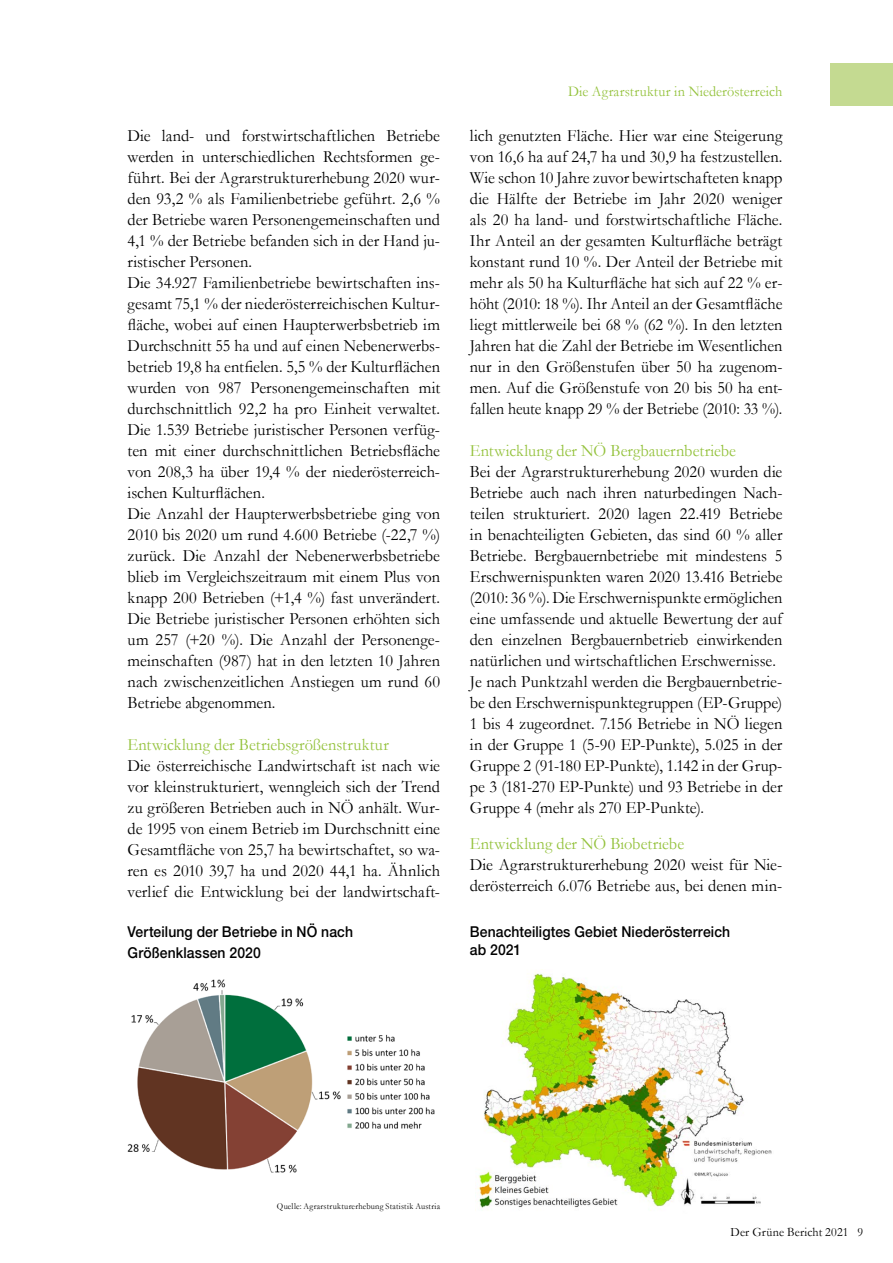
<style>
.page{position:relative;width:893px;height:1263px;background:#fff}
.page>*{position:absolute;margin:0;border:0;box-sizing:border-box;transform-origin:0 0}
.t1{font:17.25px/21px "Garamond";letter-spacing:.005em;color:#000;scale:.95 1}
.t2{font:17.25px/21px "Garamond";letter-spacing:.005em;color:#000;scale:.94 1}
.t3{font:17.25px "Garamond";letter-spacing:.005em;color:#94c23c;scale:.95 1}
.t4{font:500 15px/21px "Helvetica Neue LT Pro";letter-spacing:.01em;color:#000;scale:.93 1}
.t5{font:15px "Garamond";letter-spacing:.01em;color:#94c23c;scale:.95 1}
.t6{font:12.75px "Garamond";letter-spacing:.015em;color:#000;scale:.95 1}
.t7{font:9px "Garamond";letter-spacing:.03em;color:#000;scale:.93 1}
</style>
<div class="page">
<div style="left:831px;top:63px;width:62px;height:43px;background:#c4da91"></div>
<img style="left:127px;top:979px;width:308px;height:194px">
<img style="left:478px;top:969px;width:294px;height:242px">
<p class="t1" style="left:128px;top:125px;width:331px">Die land- und forstwirtschaftlichen Betriebe werden in unterschiedlichen Rechtsformen ge&shy;führt. Bei der Agrarstrukturerhebung 2020 wur&shy;den 93,2 % als Familienbetriebe geführt. 2,6 % der Betriebe waren Personengemeinschaften und 4,1 % der Betriebe befanden sich in der Hand ju&shy;ristischer Personen.<br>Die 34.927 Familienbetriebe bewirtschaften ins&shy;gesamt 75,1 % der niederösterreichischen Kultur&shy;fläche, wobei auf einen Haupterwerbsbetrieb im Durchschnitt 55 ha und auf einen Nebenerwerbs&shy;betrieb 19,8 ha entfielen. 5,5 % der Kulturflächen wurden von 987 Personengemeinschaften mit durchschnittlich 92,2 ha pro Einheit verwaltet.<br>Die 1.539 Betriebe juristischer Personen verfüg&shy;ten mit einer durchschnittlichen Betriebsfläche von 208,3 ha über 19,4 % der niederösterreich&shy;ischen Kulturflächen.<br>Die Anzahl der Haupterwerbsbetriebe ging von 2010 bis 2020 um rund 4.600 Betriebe (-22,7 %) zurück. Die Anzahl der Nebenerwerbsbetriebe blieb im Vergleichszeitraum mit einem Plus von knapp 200 Betrieben (+1,4 %) fast unverändert.<br>Die Betriebe juristischer Personen erhöhten sich um 257 (+20 %). Die Anzahl der Personenge&shy;meinschaften (987) hat in den letzten 10 Jahren nach zwischenzeitlichen Anstiegen um rund 60<br>Betriebe abgenommen.</p>
<p class="t3" style="left:128px;top:733px;width:276px">Entwicklung der Betriebsgrößenstruktur</p>
<p class="t1" style="left:128px;top:755px;width:331px;text-align:justify">Die österreichische Landwirtschaft ist nach wie vor kleinstrukturiert, wenngleich sich der Trend zu größeren Betrieben auch in NÖ anhält. Wur&shy;de 1995 von einem Betrieb im Durchschnitt eine Gesamtfläche von 25,7 ha bewirtschaftet, so wa&shy;ren es 2010 39,7 ha und 2020 44,1 ha. Ähnlich verlief die Entwicklung bei der landwirtschaft-</p>
<p class="t5" style="left:568px;top:81px;width:227px">Die Agrarstruktur in Niederösterreich</p>
<p class="t1" style="left:470px;top:125px;width:331px;text-align:justify">lich genutzten Fläche. Hier war eine Steigerung von 16,6 ha auf 24,7 ha und 30,9 ha festzustellen.<br>Wie schon 10 Jahre zuvor bewirtschafteten knapp die Hälfte der Betriebe im Jahr 2020 weniger als 20 ha land- und forstwirtschaftliche Fläche.<br>Ihr Anteil an der gesamten Kulturfläche beträgt konstant rund 10 %. Der Anteil der Betriebe mit mehr als 50 ha Kulturfläche hat sich auf 22 % er&shy;höht (2010: 18 %). Ihr Anteil an der Gesamtfläche liegt mittlerweile bei 68 % (62 %). In den letzten Jahren hat die Zahl der Betriebe im Wesentlichen nur in den Größenstufen über 50 ha zugenom&shy;men. Auf die Größenstufe von 20 bis 50 ha ent&shy;fallen heute knapp 29 % der Betriebe (2010: 33 %).</p>
<p class="t3" style="left:470px;top:439px;width:282px">Entwicklung der NÖ Bergbauernbetriebe</p>
<p class="t2" style="left:470px;top:461px;width:334px">Bei der Agrarstrukturerhebung 2020 wurden die Betriebe auch nach ihren naturbedingen Nach&shy;teilen strukturiert. 2020 lagen 22.419 Betriebe in benachteiligten Gebieten, das sind 60 % aller Betriebe. Bergbauernbetriebe mit mindestens 5<br>Erschwernispunkten waren 2020 13.416 Betriebe (2010: 36 %). Die Erschwernispunkte ermöglichen eine umfassende und aktuelle Bewertung der auf den einzelnen Bergbauernbetrieb einwirkenden natürlichen und wirtschaftlichen Erschwernisse.<br>Je nach Punktzahl werden die Bergbauernbetrie&shy;be den Erschwernispunktegruppen (EP-Gruppe)<br>1 bis 4 zugeordnet. 7.156 Betriebe in NÖ liegen in der Gruppe 1 (5-90 EP-Punkte), 5.025 in der Gruppe 2 (91-180 EP-Punkte), 1.142 in der Grup&shy;pe 3 (181-270 EP-Punkte) und 93 Betriebe in der Gruppe 4 (mehr als 270 EP-Punkte).</p>
<p class="t3" style="left:470px;top:832px;width:227px">Entwicklung der NÖ Biobetriebe</p>
<p class="t1" style="left:470px;top:854px;width:330px">Die Agrarstrukturerhebung 2020 weist für Nie&shy;derösterreich 6.076 Betriebe aus, bei denen min-</p>
<p class="t4" style="left:128px;top:921px;width:244px">Verteilung der Betriebe in NÖ nach<br>Größenklassen 2020</p>
<p class="t4" style="left:470px;top:922px;width:282px;line-height:18px">Benachteiligtes Gebiet Niederösterreich ab 2021</p>
<p class="t7" style="left:277px;top:1200px;width:177px">Quelle: Agrarstrukturerhebung Statistik Austria</p>
<p class="t6" style="left:730px;top:1224px;width:141px">Der Grüne Bericht 2021 9</p>
</div>
